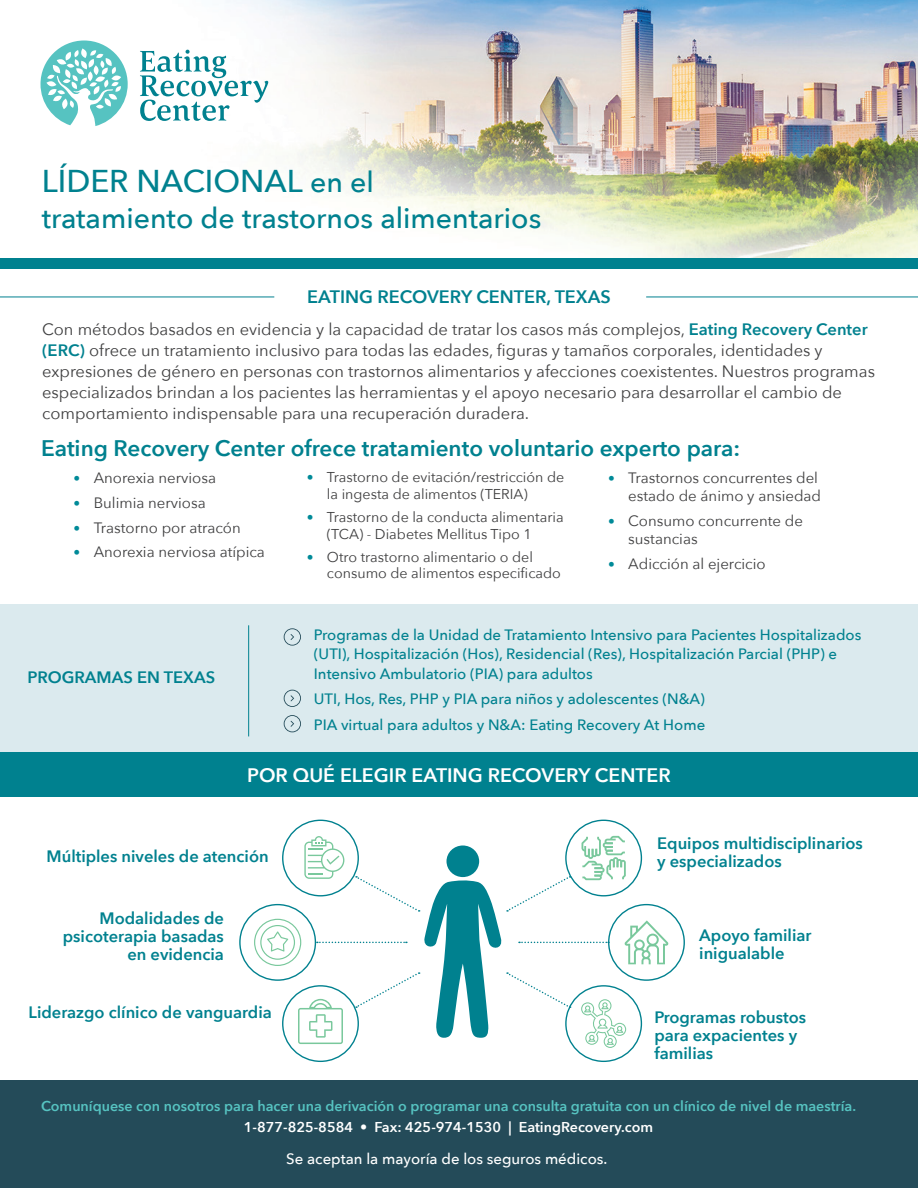
<style>
.page{position:relative;width:918px;height:1188px;background:#fff}
.page>*{position:absolute;margin:0;border:0;box-sizing:border-box;transform-origin:0 0}
.t1{font:500 31.5px "Avenir Next";color:#00818f}
.t2{font:500 28.5px "Avenir Next";color:#00818f}
.t3{font:600 22.5px "Avenir Next";color:#00818f}
.t4{font:600 19.5px "Avenir Next";color:#fff}
.t5{font:600 18px "Avenir Next";color:#00818f}
.t6{font:16.5px/21px "Avenir Next";color:#3e3e3f}
.t7{font:600 16.5px/18px "Avenir Next";color:#00818f}
.t8{font:500 15px/19.5px "Avenir Next";color:#00818f}
.t9{font:15px/18px "Avenir Next";color:#3e3e3f;text-align:right}
.t10{font:500 15px "Avenir Next";color:#fff}
.t11{font:14.25px/16.5px "Avenir Next";color:#3e3e3f}
.t12{font:600 14.25px "Avenir Next";color:#56c3c1}
.t13{font:600 14.25px "Avenir Next";color:#fff}
.s1{font-size:28.5px}
.s2{font-weight:600;color:#00818f}
.s3{font-size:13.5px;color:#008a98}
</style>
<div class="page">
<div style="left:0;top:604px;width:918px;height:149px;background:#dbeaee"></div>
<img style="left:40px;top:0;width:878px;height:258px">
<div style="left:0;top:258px;width:918px;height:11px;background:#00818f"></div>
<svg style="left:41px;top:40px;width:87px;height:86px"></svg>
<svg style="left:140px;top:50px;width:128px;height:71px"></svg>
<hr style="left:0;top:297px;width:274px;height:1px;background:#00818f">
<hr style="left:646px;top:297px;width:272px;height:1px;background:#00818f">
<div style="left:0;top:753px;width:918px;height:44px;background:#00818f"></div>
<hr style="left:248px;top:625px;width:1px;height:111px;background:#00818f">
<svg style="left:254px;top:836px;width:415px;height:212px"></svg>
<div style="left:447px;top:846px;width:32px;height:31px;background:#00818f;border-radius:50%"></div>
<div style="left:0;top:1080px;width:918px;height:108px;background:#244b59"></div>
<svg style="left:284px;top:628px;width:17px;height:18px"></svg>
<svg style="left:284px;top:690px;width:17px;height:17px"></svg>
<svg style="left:284px;top:715px;width:17px;height:17px"></svg>
<h1 class="t1" style="left:42px;top:154px;width:334px">LÍDER NACIONAL <span class="s1">en el</span></h1>
<h2 class="t2" style="left:42px;top:193px;width:501px">tratamiento de trastornos alimentarios</h2>
<p class="t5" style="left:307px;top:281px;width:305px">EATING RECOVERY CENTER, TEXAS</p>
<p class="t6" style="left:42px;top:318px;width:834px">Con métodos basados en evidencia y la capacidad de tratar los casos más complejos, <span class="s2">Eating Recovery Center (ERC)</span> ofrece un tratamiento inclusivo para todas las edades, figuras y tamaños corporales, identidades y expresiones de género en personas con trastornos alimentarios y afecciones coexistentes. Nuestros programas especializados brindan a los pacientes las herramientas y el apoyo necesario para desarrollar el cambio de comportamiento indispensable para una recuperación duradera.</p>
<h3 class="t3" style="left:41px;top:429px;width:701px">Eating Recovery Center ofrece tratamiento voluntario experto para:</h3>
<p class="t9" style="left:73px;top:468px;width:144px"><span class="s3">•</span> Anorexia nerviosa</p>
<p class="t9" style="left:73px;top:493px;width:134px"><span class="s3">•</span> Bulimia nerviosa</p>
<p class="t9" style="left:73px;top:518px;width:169px"><span class="s3">•</span> Trastorno por atracón</p>
<p class="t9" style="left:73px;top:543px;width:193px"><span class="s3">•</span> Anorexia nerviosa atípica</p>
<p class="t11" style="left:327px;top:469px;width:239px;text-indent:-20px"><span class="s3">•</span> Trastorno de evitación/restricción de la ingesta de alimentos (TERIA)</p>
<p class="t11" style="left:327px;top:508px;width:238px;text-indent:-20px"><span class="s3">•</span> Trastorno de la conducta alimentaria (TCA) - Diabetes Mellitus Tipo 1</p>
<p class="t11" style="left:327px;top:548px;width:235px;text-indent:-20px"><span class="s3">•</span> Otro trastorno alimentario o del consumo de alimentos especificado</p>
<p class="t9" style="left:608px;top:468px;width:215px"><span class="s3">•</span> Trastornos concurrentes del estado de ánimo y ansiedad</p>
<p class="t9" style="left:628px;top:511px;width:176px;text-align:left;text-indent:-20px"><span class="s3">•</span> Consumo concurrente de sustancias</p>
<p class="t9" style="left:608px;top:554px;width:159px"><span class="s3">•</span> Adicción al ejercicio</p>
<p class="t7" style="left:27px;top:668px;width:189px">PROGRAMAS EN TEXAS</p>
<p class="t8" style="left:314px;top:624px;width:549px">Programas de la Unidad de Tratamiento Intensivo para Pacientes Hospitalizados (UTI), Hospitalización (Hos), Residencial (Res), Hospitalización Parcial (PHP) e<br>Intensivo Ambulatorio (PIA) para adultos</p>
<p class="t8" style="left:314px;top:686px;width:393px;line-height:25.5px">UTI, Hos, Res, PHP y PIA para niños y adolescentes (N&amp;A)<br>PIA virtual para adultos y N&amp;A: Eating Recovery At Home</p>
<p class="t4" style="left:247px;top:758px;width:425px">POR QUÉ ELEGIR EATING RECOVERY CENTER</p>
<p class="t7" style="left:47px;top:847px;width:224px">Múltiples niveles de atención</p>
<p class="t7" style="left:63px;top:909px;width:163px;text-align:right">Modalidades de psicoterapia basadas en evidencia</p>
<p class="t7" style="left:657px;top:834px;width:207px">Equipos multidisciplinarios y especializados</p>
<p class="t7" style="left:699px;top:925px;width:114px">Apoyo familiar inigualable</p>
<p class="t7" style="left:29px;top:1003px;width:245px">Liderazgo clínico de vanguardia</p>
<p class="t7" style="left:654px;top:1008px;width:153px">Programas robustos para expacientes y familias</p>
<p class="t12" style="left:41px;top:1094px;width:816px">Comuníquese con nosotros para hacer una derivación o programar una consulta gratuita con un clínico de nivel de maestría.</p>
<p class="t13" style="left:244px;top:1115px;width:411px">1-877-825-8584 • Fax: 425-974-1530 | EatingRecovery.com</p>
<p class="t10" style="left:286px;top:1146px;width:323px">Se aceptan la mayoría de los seguros médicos.</p>
</div>
